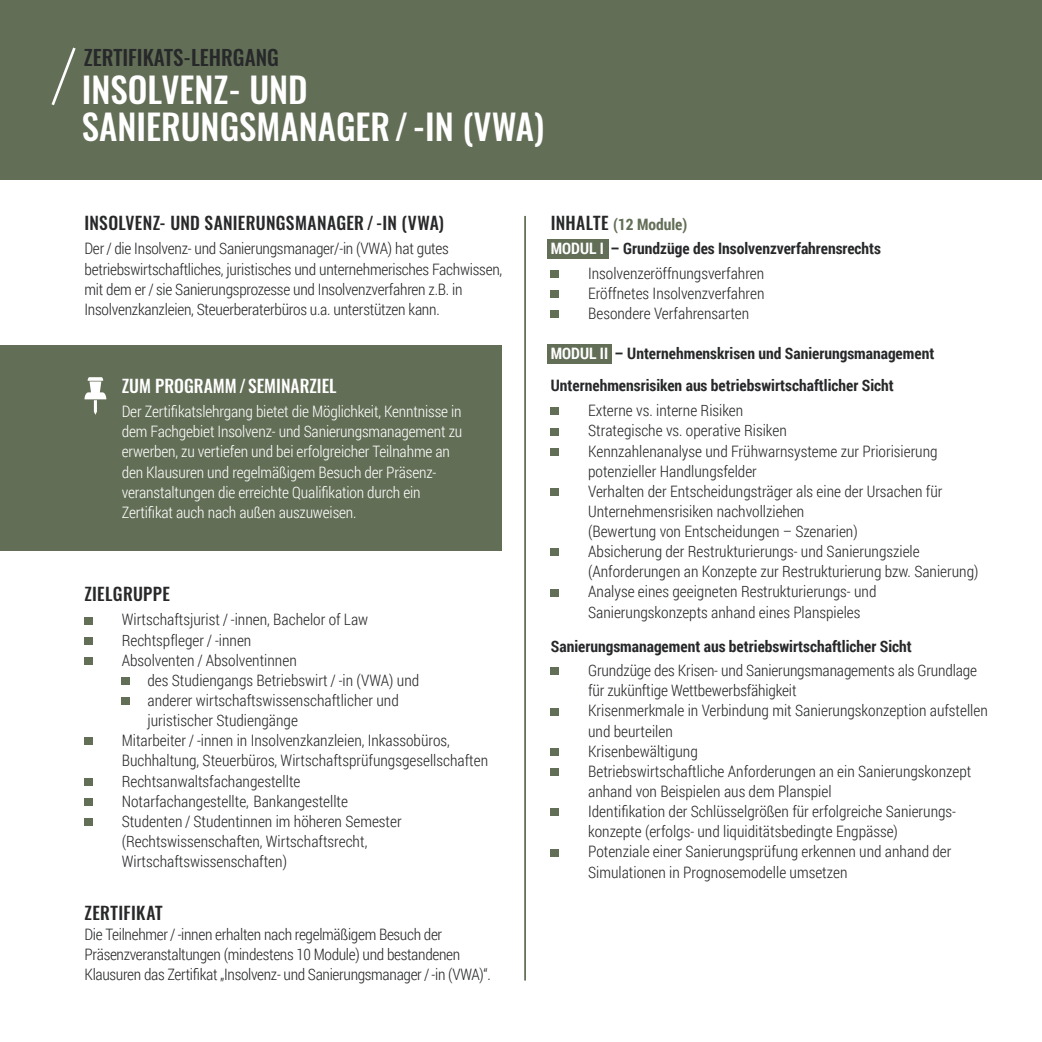
<style>
.page{position:relative;width:1042px;height:1042px;background:#fff}
.page>*{position:absolute;margin:0;border:0;box-sizing:border-box;transform-origin:0 0}
.t1{font:500 35px/36.8px "Oswald";color:#fff}
.t2{font:500 21px "Oswald";color:#27282a}
.Fließtext_Roboto{font:500 17.5px "Oswald";letter-spacing:.02em;color:#27282a}
.Fließtext_Roboto-2{font:500 17.5px "Oswald";color:#fff}
.Fließtext_Roboto-3{font:300 15.75px/20.1px "Roboto Condensed";color:#27282a}
.Fließtext_Roboto-4{font:300 15.75px/20.1px "Roboto Condensed";letter-spacing:-.01em;color:#fff}
.Fließtext_Roboto-5{font:700 15.75px "Roboto Condensed";color:#27282a}
.Fließtext_Roboto-6{font:300 15.75px/20.1px "Roboto Condensed";letter-spacing:-.02em;color:#27282a}
.Fließtext_Roboto-7{font:700 15.75px "Roboto Condensed";color:#626e56}
.s1{font-family:"Oswald";font-weight:500;font-size:17.5px;color:#27282a}
.s2{color:#fff}
</style>
<div class="page">
<div style="left:0;top:0;width:1042px;height:179px;background:#626e56"></div>
<div style="left:0;top:345px;width:501px;height:206px;background:#626e56"></div>
<svg style="left:84px;top:377px;width:22px;height:38px"></svg>
<div style="left:547px;top:239px;width:61px;height:20px;background:#626e56"></div>
<div style="left:547px;top:344px;width:65px;height:19px;background:#626e56"></div>
<div style="left:84px;top:617px;width:9px;height:7px;background:#626e56"></div>
<div style="left:84px;top:637px;width:9px;height:7px;background:#626e56"></div>
<div style="left:84px;top:657px;width:9px;height:7px;background:#626e56"></div>
<div style="left:122px;top:677px;width:8px;height:8px;background:#626e56"></div>
<div style="left:122px;top:697px;width:8px;height:8px;background:#626e56"></div>
<div style="left:84px;top:738px;width:9px;height:7px;background:#626e56"></div>
<div style="left:84px;top:778px;width:9px;height:7px;background:#626e56"></div>
<div style="left:84px;top:798px;width:9px;height:7px;background:#626e56"></div>
<div style="left:84px;top:818px;width:9px;height:7px;background:#626e56"></div>
<div style="left:551px;top:270px;width:8px;height:8px;background:#626e56"></div>
<div style="left:551px;top:290px;width:8px;height:8px;background:#626e56"></div>
<div style="left:551px;top:311px;width:8px;height:7px;background:#626e56"></div>
<div style="left:551px;top:408px;width:8px;height:7px;background:#626e56"></div>
<div style="left:551px;top:428px;width:8px;height:7px;background:#626e56"></div>
<div style="left:551px;top:448px;width:8px;height:7px;background:#626e56"></div>
<div style="left:551px;top:488px;width:8px;height:8px;background:#626e56"></div>
<div style="left:551px;top:549px;width:8px;height:7px;background:#626e56"></div>
<div style="left:551px;top:589px;width:8px;height:7px;background:#626e56"></div>
<div style="left:551px;top:668px;width:8px;height:7px;background:#626e56"></div>
<div style="left:551px;top:708px;width:8px;height:7px;background:#626e56"></div>
<div style="left:551px;top:748px;width:8px;height:7px;background:#626e56"></div>
<div style="left:551px;top:768px;width:8px;height:8px;background:#626e56"></div>
<div style="left:551px;top:808px;width:8px;height:8px;background:#626e56"></div>
<div style="left:551px;top:849px;width:8px;height:7px;background:#626e56"></div>
<svg style="left:51px;top:47px;width:25px;height:59px"></svg>
<hr style="left:524px;top:216px;width:2px;height:764px;background:#626e56">
<p class="t2" style="left:84px;top:46px;width:196px">ZERTIFIKATS-LEHRGANG</p>
<p class="t1" style="left:82px;top:74px;width:464px">INSOLVENZ- UND<br>SANIERUNGSMANAGER/-IN (VWA)</p>
<p class="Fließtext_Roboto" style="left:84px;top:214px;width:361px">INSOLVENZ- UND SANIERUNGSMANAGER /-IN (VWA)</p>
<p class="Fließtext_Roboto-3" style="left:84px;top:238px;width:419px">Der / die Insolvenz- und Sanierungsmanager/-in (VWA) hat gutes betriebswirtschaftliches, juristisches und unternehmerisches Fachwissen, mit dem er / sie Sanierungsprozesse und Insolvenzverfahren z.B. in Insolvenzkanzleien, Steuerberaterbüros u.a. unterstützen kann.</p>
<p class="Fließtext_Roboto-2" style="left:122px;top:376px;width:216px">ZUM PROGRAMM/ SEMINARZIEL</p>
<p class="Fließtext_Roboto-4" style="left:122px;top:401px;width:342px">Der Zertifikatslehrgang bietet die Möglichkeit, Kenntnisse in dem Fachgebiet Insolvenz- und Sanierungsmanagement zu erwerben, zu vertiefen und bei erfolgreicher Teilnahme an den Klausuren und regelmäßigem Besuch der Präsenz&shy;veranstaltungen die erreichte Qualifikation durch ein Zertifikat auch nach außen auszuweisen.</p>
<p class="Fließtext_Roboto" style="left:84px;top:585px;width:87px">ZIELGRUPPE</p>
<p class="Fließtext_Roboto-3" style="left:122px;top:609px;width:248px">Wirtschaftsjurist / -innen, Bachelor of Law</p>
<p class="Fließtext_Roboto-3" style="left:122px;top:629px;width:131px">Rechtspfleger / -innen</p>
<p class="Fließtext_Roboto-3" style="left:122px;top:649px;width:177px">Absolventen / Absolventinnen</p>
<p class="Fließtext_Roboto-3" style="left:147px;top:670px;width:273px">des Studiengangs Betriebswirt / -in (VWA) und</p>
<p class="Fließtext_Roboto-3" style="left:147px;top:690px;width:253px">anderer wirtschaftswissenschaftlicher und juristischer Studiengänge</p>
<p class="Fließtext_Roboto-3" style="left:122px;top:730px;width:368px">Mitarbeiter / -innen in Insolvenzkanzleien, Inkassobüros,<br>Buchhaltung, Steuerbüros, Wirtschaftsprüfungsgesellschaften</p>
<p class="Fließtext_Roboto-3" style="left:122px;top:770px;width:180px">Rechtsanwaltsfachangestellte</p>
<p class="Fließtext_Roboto-3" style="left:122px;top:790px;width:228px">Notarfachangestellte, Bankangestellte</p>
<p class="Fließtext_Roboto-3" style="left:122px;top:810px;width:281px">Studenten / Studentinnen im höheren Semester (Rechtswissenschaften, Wirtschaftsrecht,<br>Wirtschaftswissenschaften)</p>
<p class="Fließtext_Roboto" style="left:84px;top:903px;width:80px">ZERTIFIKAT</p>
<p class="Fließtext_Roboto-6" style="left:84px;top:923px;width:408px">Die Teilnehmer / -innen erhalten nach regelmäßigem Besuch der<br>Präsenzveranstaltungen (mindestens 10 Module) und bestandenen<br>Klausuren das Zertifikat „Insolvenz- und Sanierungsmanager / -in (VWA)“.</p>
<p class="Fließtext_Roboto-7" style="left:551px;top:213px;width:138px"><span class="s1">INHALTE</span> (12 Module)</p>
<p class="Fließtext_Roboto-5" style="left:551px;top:238px;width:332px"><span class="s2">MODUL I</span> – Grundzüge des Insolvenzverfahrensrechts</p>
<p class="Fließtext_Roboto-3" style="left:588px;top:263px;width:178px">Insolvenzeröffnungsverfahren</p>
<p class="Fließtext_Roboto-3" style="left:588px;top:283px;width:178px">Eröffnetes Insolvenzverfahren</p>
<p class="Fließtext_Roboto-3" style="left:588px;top:303px;width:163px">Besondere Verfahrensarten</p>
<p class="Fließtext_Roboto-5" style="left:551px;top:343px;width:385px"><span class="s2">MODUL II</span> – Unternehmenskrisen und Sanierungsmanagement</p>
<p class="Fließtext_Roboto-5" style="left:551px;top:374px;width:344px">Unternehmensrisiken aus betriebswirtschaftlicher Sicht</p>
<p class="Fließtext_Roboto-3" style="left:588px;top:400px;width:157px">Externe vs. interne Risiken</p>
<p class="Fließtext_Roboto-3" style="left:588px;top:420px;width:200px">Strategische vs. operative Risiken</p>
<p class="Fließtext_Roboto-3" style="left:588px;top:440px;width:351px">Kennzahlenanalyse und Frühwarnsysteme zur Priorisierung potenzieller Handlungsfelder</p>
<p class="Fließtext_Roboto-3" style="left:588px;top:481px;width:356px">Verhalten der Entscheidungsträger als eine der Ursachen für<br>Unternehmensrisiken nachvollziehen<br>(Bewertung von Entscheidungen – Szenarien)</p>
<p class="Fließtext_Roboto-3" style="left:588px;top:541px;width:333px">Absicherung der Restrukturierungs- und Sanierungsziele</p>
<p class="Fließtext_Roboto-3" style="left:588px;top:561px;width:392px">(Anforderungen an Konzepte zur Restrukturierung bzw. Sanierung)</p>
<p class="Fließtext_Roboto-3" style="left:588px;top:581px;width:290px">Analyse eines geeigneten Restrukturierungs- und<br>Sanierungskonzepts anhand eines Planspieles</p>
<p class="Fließtext_Roboto-5" style="left:551px;top:635px;width:362px">Sanierungsmanagement aus betriebswirtschaftlicher Sicht</p>
<p class="Fließtext_Roboto-3" style="left:588px;top:660px;width:390px">Grundzüge des Krisen- und Sanierungsmanagements als Grundlage für zukünftige Wettbewerbsfähigkeit</p>
<p class="Fließtext_Roboto-3" style="left:588px;top:700px;width:401px">Krisenmerkmale in Verbindung mit Sanierungskonzeption aufstellen und beurteilen</p>
<p class="Fließtext_Roboto-3" style="left:588px;top:740px;width:111px">Krisenbewältigung</p>
<p class="Fließtext_Roboto-3" style="left:588px;top:761px;width:385px">Betriebswirtschaftliche Anforderungen an ein Sanierungskonzept anhand von Beispielen aus dem Planspiel</p>
<p class="Fließtext_Roboto-3" style="left:588px;top:801px;width:369px">Identifikation der Schlüsselgrößen für erfolgreiche Sanierungs&shy;konzepte (erfolgs- und liquiditätsbedingte Engpässe)</p>
<p class="Fließtext_Roboto-3" style="left:588px;top:841px;width:365px">Potenziale einer Sanierungsprüfung erkennen und anhand der<br>Simulationen in Prognosemodelle umsetzen</p>
</div>
